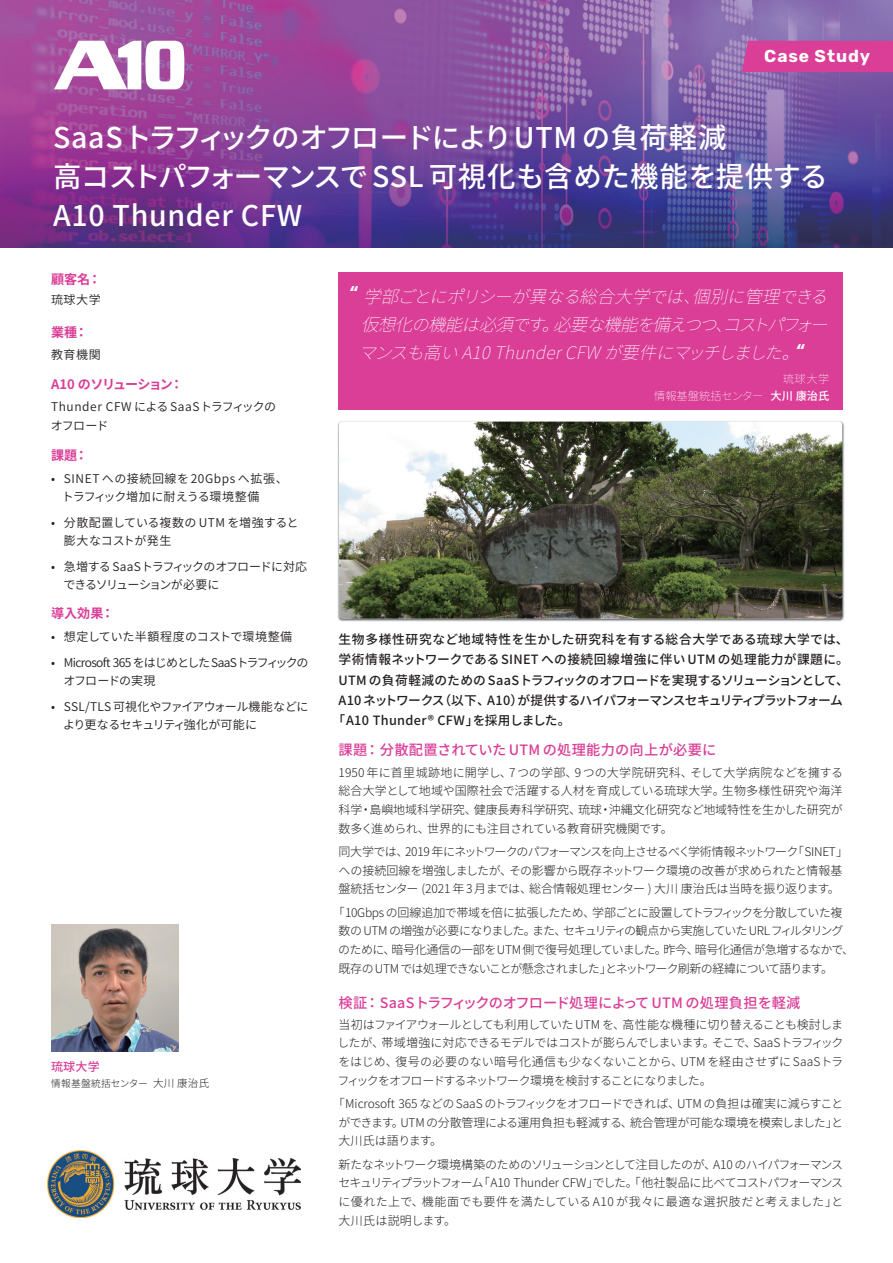
<style>
.page{position:relative;width:893px;height:1263px;background:#fff}
.page>*{position:absolute;margin:0;border:0;box-sizing:border-box;transform-origin:0 0}
.t1{font:500 28.5px/39px "Source Han Sans JP";letter-spacing:.005em;color:#fff}
.t2{font:italic 200 17.4px/27.8px "Source Han Sans JP";color:#fff;text-align:justify}
.t3{font:700 17.25px "Rubik";letter-spacing:.055em;color:#fff}
.t4{font:500 14.25px "Source Han Sans JP";letter-spacing:.015em;color:#da3e97}
.t5{font:700 13.05px "Source Han Sans JP";letter-spacing:.005em;color:#da3e97}
.t6{font:700 13.05px "Source Han Sans JP";letter-spacing:-.085em;color:#da3e97}
.t7{font:500 12.75px "Source Han Sans JP";letter-spacing:.015em;color:#231f20}
.t8{font:500 12.75px "Source Han Sans JP";letter-spacing:-.08em;color:#231f20}
.t9{font:500 12.75px "Source Han Sans JP";letter-spacing:-.035em;color:#231f20}
.t10{font:500 12.75px "Source Han Sans JP";letter-spacing:.04em;color:#231f20}
.t11{font:300 12px/18.6px "Source Han Sans JP";letter-spacing:-.04em;color:#231f20;text-align:justify}
.t12{font:300 12px/18.6px "Source Han Sans JP";letter-spacing:-.06em;color:#231f20}
.t13{font:12px/18.8px "Source Han Sans JP";letter-spacing:.05em;color:#231f20}
.t14{font:12px/18px "Source Han Sans JP";letter-spacing:-.035em;color:#231f20}
.t15{font:12px/18px "Source Han Sans JP";letter-spacing:-.05em;color:#231f20}
.t16{font:12px/18px "Source Han Sans JP";letter-spacing:-.005em;color:#231f20}
.t17{font:12px/18px "Source Han Sans JP";letter-spacing:-.065em;color:#231f20}
.t18{font:12px "Source Han Sans JP";letter-spacing:.02em;color:#231f20}
.t19{font:500 12px "Source Han Sans JP";color:#da3e97}
.t20{font:200 11.25px/16.5px "Source Han Sans JP";color:#fff;text-align:right}
.t21{font:300 9.75px "Source Han Sans JP";letter-spacing:.025em;color:#231f20}
.s1{font-size:10.5px}
.s2{font-family:"Myriad Pro";font-weight:900;font-style:normal}
.s3{font-weight:500}
</style>
<div class="page">
<img style="left:0;top:0;width:893px;height:247px">
<div style="left:742px;top:41px;width:151px;height:31px;background:#da3e97"></div>
<svg style="left:54px;top:41px;width:131px;height:48px"></svg>
<div style="left:338px;top:272px;width:504px;height:137px;background:#da3e97"></div>
<img style="left:48px;top:1151px;width:253px;height:67px">
<img style="left:51px;top:924px;width:128px;height:128px">
<img style="left:337px;top:421px;width:508px;height:201px">
<img style="left:339px;top:422px;width:503px;height:197px">
<h3 class="t3" style="left:764px;top:46px;width:107px">Case Study</h3>
<h1 class="t1" style="left:53px;top:119px;width:776px">SaaSトラフィックのオフロードによりUTM の負荷軽減<br>高コストパフォーマンスで SSL 可視化も含めた機能を提供する<br>A10 Thunder CFW</h1>
<p class="t5" style="left:51px;top:272px;width:52px">顧客名：</p>
<p class="t16" style="left:51px;top:291px;width:51px">琉球大学</p>
<p class="t5" style="left:51px;top:325px;width:38px">業種：</p>
<p class="t16" style="left:51px;top:346px;width:51px">教育機関</p>
<p class="t6" style="left:51px;top:377px;width:134px">A10 のソリューション：</p>
<p class="t13" style="left:51px;top:398px;width:227px">Thunder CFW によるSaaSトラフィックのオフロード</p>
<p class="t5" style="left:51px;top:448px;width:38px">課題：</p>
<p class="t13" style="left:62px;top:469px;width:227px;line-height:18px;text-indent:-11px">• SINET への接続回線を20Gbps へ拡張、トラフィック増加に耐えうる環境整備</p>
<p class="t16" style="left:64px;top:514px;width:237px;text-indent:-13px">• 分散配置している複数の UTM を増強すると膨大なコストが発生</p>
<p class="t17" style="left:63px;top:558px;width:245px;text-indent:-12px">• 急増する SaaSトラフィックのオフロードに対応できるソリューションが必要に</p>
<p class="t5" style="left:51px;top:606px;width:65px">導入効果：</p>
<p class="t18" style="left:51px;top:629px;width:243px">• 想定していた半額程度のコストで環境整備</p>
<p class="t15" style="left:64px;top:654px;width:246px;text-indent:-13px">• Microsoft 365をはじめとしたSaaSトラフィックのオフロードの実現</p>
<p class="t14" style="left:63px;top:698px;width:247px;text-indent:-12px">• SSL/TLS 可視化やファイアウォール機能などにより更なるセキュリティ強化が可能に</p>
<p class="t19" style="left:51px;top:1059px;width:50px">琉球大学</p>
<p class="t21" style="left:51px;top:1078px;width:160px">情報基盤統括センター <span class="s1">大川 康治氏</span></p>
<h2 class="t2" style="left:359px;top:283px;width:481px;text-indent:-9px"><sup>“</sup> 学部ごとにポリシーが異なる総合大学では、個別に管理できる仮想化の機能は必須です。必要な機能を備えつつ、コストパフォーマンスも高いA10ThunderCFWが要件にマッチしました。<span class="s2">“</span></h2>
<p class="t20" style="left:654px;top:371px;width:177px">琉球大学<br>情報基盤統括センター <span class="s3">大川 康治氏</span></p>
<p class="t10" style="left:338px;top:632px;width:512px">生物多様性研究など地域特性を生かした研究科を有する総合大学である琉球大学では、</p>
<p class="t7" style="left:338px;top:652px;width:512px">学術情報ネットワークであるSINET への接続回線増強に伴い UTM の処理能力が課題に。</p>
<p class="t9" style="left:338px;top:673px;width:512px">UTM の負荷軽減のための SaaSトラフィックのオフロードを実現するソリューションとして、</p>
<p class="t8" style="left:338px;top:693px;width:506px">A10 ネットワークス（以下、A10）が提供するハイパフォーマンスセキュリティプラットフォーム</p>
<p class="t7" style="left:332px;top:713px;width:240px">「A10 Thunder® CFW」を採用しました。</p>
<p class="t4" style="left:338px;top:742px;width:379px">課題： 分散配置されていた UTM の処理能力の向上が必要に</p>
<p class="t11" style="left:338px;top:763px;width:506px">1950 年に首里城跡地に開学し、7 つの学部、9 つの大学院研究科、そして大学病院などを擁する総合大学として地域や国際社会で活躍する人材を育成している琉球大学。生物多様性研究や海洋科学・島嶼地域科学研究、健康長寿科学研究、琉球・沖縄文化研究など地域特性を生かした研究が数多く進められ、世界的にも注目されている教育研究機関です。</p>
<p class="t11" style="left:338px;top:842px;width:511px;text-align:left">同大学では、2019 年にネットワークのパフォーマンスを向上させるべく学術情報ネットワーク「SINET」への接続回線を増強しましたが、その影響から既存ネットワーク環境の改善が求められたと情報基盤統括センター (2021 年 3 月までは、総合情報処理センター ) 大川 康治氏は当時を振り返ります。</p>
<p class="t12" style="left:338px;top:903px;width:517px;text-indent:-6px">「10Gbps の回線追加で帯域を倍に拡張したため、学部ごとに設置してトラフィックを分散していた複数の UTM の増強が必要になりました。また、セキュリティの観点から実施していた URLフィルタリングのために、暗号化通信の一部をUTM側で復号処理していました。昨今、暗号化通信が急増するなかで、既存の UTM では処理できないことが懸念されました」とネットワーク刷新の経緯について語ります。</p>
<p class="t4" style="left:338px;top:994px;width:464px">検証： SaaSトラフィックのオフロード処理によって UTM の処理負担を軽減</p>
<p class="t11" style="left:338px;top:1015px;width:507px">当初はファイアウォールとしても利用していた UTM を、高性能な機種に切り替えることも検討しましたが、帯域増強に対応できるモデルではコストが膨らんでしまいます。そこで、SaaSトラフィックをはじめ、復号の必要のない暗号化通信も少なくないことから、UTM を経由させずに SaaSトラフィックをオフロードするネットワーク環境を検討することになりました。</p>
<p class="t11" style="left:338px;top:1095px;width:507px;text-indent:-6px">「Microsoft 365 などの SaaS のトラフィックをオフロードできれば、UTM の負担は確実に減らすことができます。UTM の分散管理による運用負担も軽減する、統合管理が可能な環境を模索しました」と大川氏は語ります。</p>
<p class="t11" style="left:338px;top:1155px;width:507px">新たなネットワーク環境構築のためのソリューションとして注目したのが、A10 のハイパフォーマンスセキュリティプラットフォーム「A10 Thunder CFW」でした。「他社製品に比べてコストパフォーマンスに優れた上で、機能面でも要件を満たしている A10 が我々に最適な選択肢だと考えました」と大川氏は説明します。</p>
</div>
